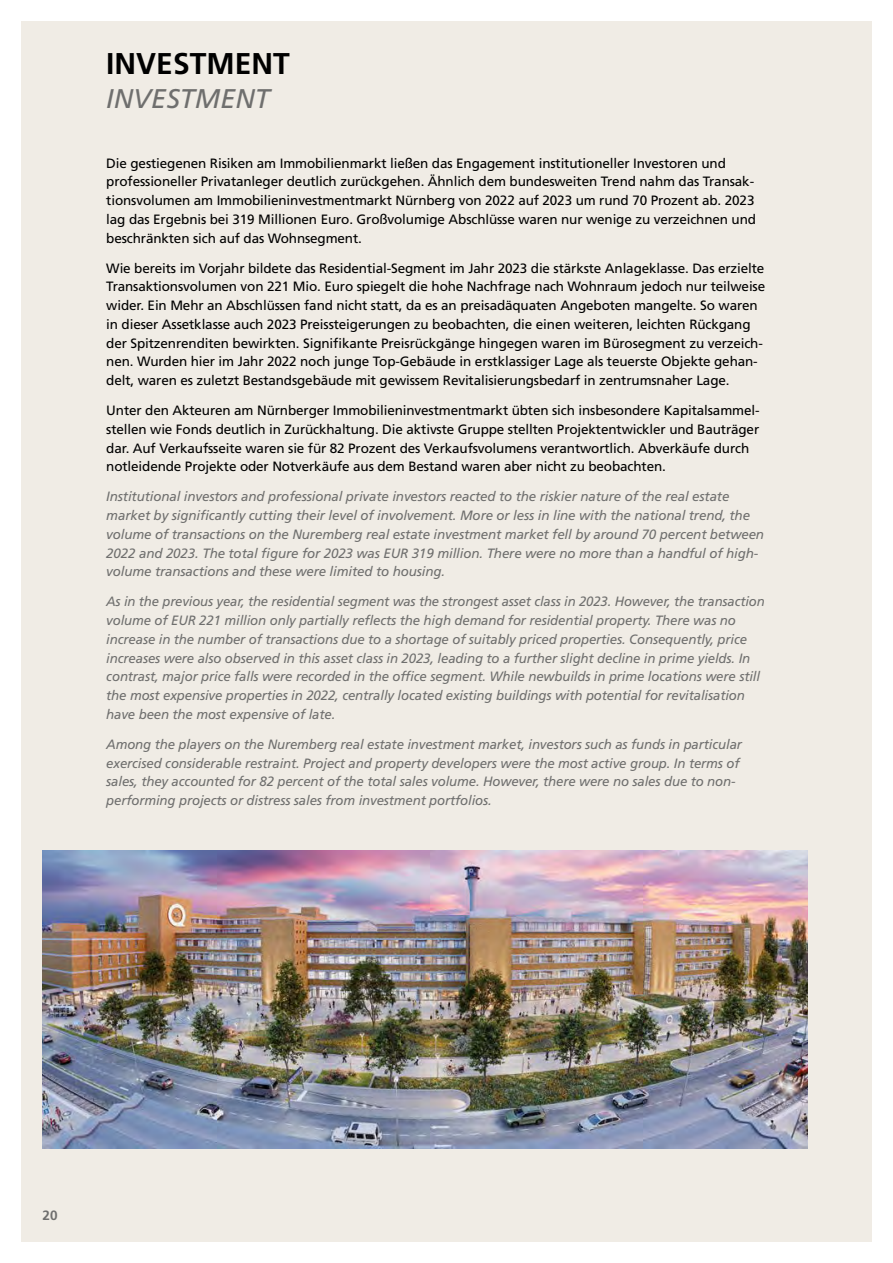
<style>
.page{position:relative;width:893px;height:1263px;background:#fff}
.page>*{position:absolute;margin:0;border:0;box-sizing:border-box;transform-origin:0 0}
.t1{font:700 30px "Frutiger LT Std";color:#000}
.t2{font:italic 27px "Frutiger LT Std";color:#6f6f6e}
.t3{font:13.5px/18.8px "Frutiger LT Std";letter-spacing:-.01em;color:#000}
.t4{font:italic 13.5px/18.8px "Frutiger LT Std";letter-spacing:-.01em;color:#6f6f6e}
.t5{font:700 13.5px "Frutiger LT Std";color:#6f6f6e}
</style>
<div class="page">
<div style="left:21px;top:21px;width:851px;height:1221px;background:#f0ece5"></div>
<img style="left:43px;top:850px;width:765px;height:298px">
<h1 class="t1" style="left:106px;top:45px;width:185px">INVESTMENT</h1>
<h2 class="t2" style="left:106px;top:82px;width:165px">INVESTMENT</h2>
<p class="t3" style="left:106px;top:154px;width:651px">Die gestiegenen Risiken am Immobilienmarkt ließen das Engagement institutioneller Investoren und professioneller Privatanleger deutlich zurückgehen. Ähnlich dem bundesweiten Trend nahm das Transak&shy;tionsvolumen am Immobilieninvestmentmarkt Nürnberg von 2022 auf 2023 um rund 70 Prozent ab. 2023 lag das Ergebnis bei 319 Millionen Euro. Großvolumige Abschlüsse waren nur wenige zu verzeichnen und beschränkten sich auf das Wohnsegment.</p>
<p class="t3" style="left:106px;top:259px;width:660px">Wie bereits im Vorjahr bildete das Residential-Segment im Jahr 2023 die stärkste Anlageklasse. Das erzielte Transaktionsvolumen von 221 Mio. Euro spiegelt die hohe Nachfrage nach Wohnraum jedoch nur teilweise wider. Ein Mehr an Abschlüssen fand nicht statt, da es an preisadäquaten Angeboten mangelte. So waren in dieser Assetklasse auch 2023 Preissteigerungen zu beobachten, die einen weiteren, leichten Rückgang der Spitzenrenditen bewirkten. Signifikante Preisrückgänge hingegen waren im Bürosegment zu verzeich&shy;nen. Wurden hier im Jahr 2022 noch junge Top-Gebäude in erstklassiger Lage als teuerste Objekte gehan&shy;delt, waren es zuletzt Bestandsgebäude mit gewissem Revitalisierungsbedarf in zentrumsnaher Lage.</p>
<p class="t3" style="left:106px;top:401px;width:655px">Unter den Akteuren am Nürnberger Immobilieninvestmentmarkt übten sich insbesondere Kapitalsammel&shy;stellen wie Fonds deutlich in Zurückhaltung. Die aktivste Gruppe stellten Projektentwickler und Bauträger dar. Auf Verkaufsseite waren sie für 82 Prozent des Verkaufsvolumens verantwortlich. Abverkäufe durch notleidende Projekte oder Notverkäufe aus dem Bestand waren aber nicht zu beobachten.</p>
<p class="t4" style="left:106px;top:487px;width:659px">Institutional investors and professional private investors reacted to the riskier nature of the real estate market by significantly cutting their level of involvement. More or less in line with the national trend, the volume of transactions on the Nuremberg real estate investment market fell by around 70 percent between 2022 and 2023. The total figure for 2023 was EUR 319 million. There were no more than a handful of high&shy;volume transactions and these were limited to housing.</p>
<p class="t4" style="left:106px;top:592px;width:660px">As in the previous year, the residential segment was the strongest asset class in 2023. However, the transaction volume of EUR 221 million only partially reflects the high demand for residential property. There was no increase in the number of transactions due to a shortage of suitably priced properties. Consequently, price increases were also observed in this asset class in 2023, leading to a further slight decline in prime yields. In contrast, major price falls were recorded in the office segment. While newbuilds in prime locations were still the most expensive properties in 2022, centrally located existing buildings with potential for revitalisation have been the most expensive of late.</p>
<p class="t4" style="left:106px;top:735px;width:637px">Among the players on the Nuremberg real estate investment market, investors such as funds in particular exercised considerable restraint. Project and property developers were the most active group. In terms of sales, they accounted for 82 percent of the total sales volume. However, there were no sales due to non&shy;performing projects or distress sales from investment portfolios.</p>
<p class="t5" style="left:43px;top:1208px;width:17px">20</p>
</div>
